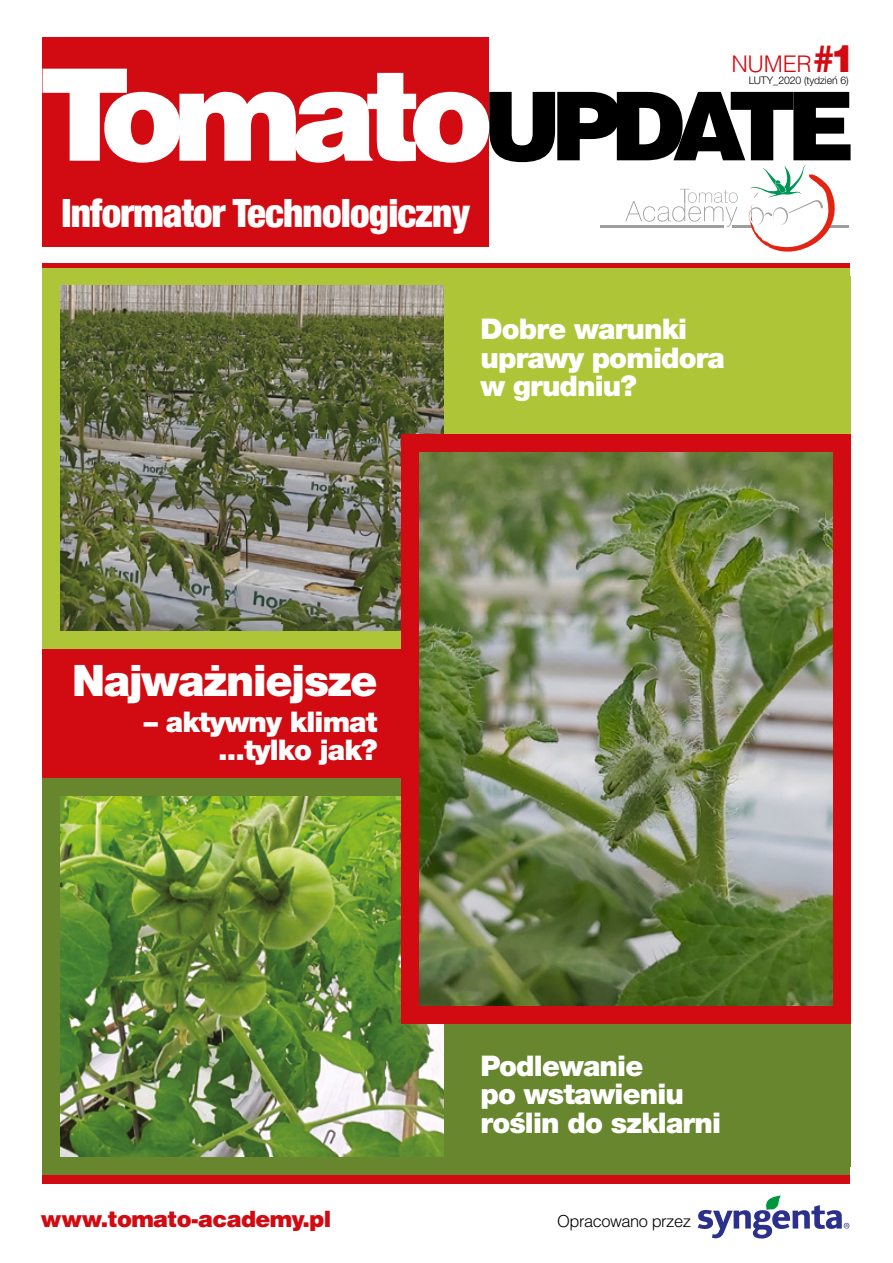
<style>
.page{position:relative;width:893px;height:1263px;background:#fff}
.page>*{position:absolute;margin:0;border:0;box-sizing:border-box;transform-origin:0 0}
.t1{font:900 43.5px "Helvetica Neue LTW1 G";letter-spacing:-.03em;color:#fff}
.t2{font:900 condensed 39px "Helvetica Neue";letter-spacing:-.02em;color:#fff}
.t3{font:900 28.5px/28.5px "Helvetica Neue LTW1 G";letter-spacing:-.03em;color:#fff}
.t4{font:300 22.95px "Helvetica LT Std";letter-spacing:-.01em;color:#d20a11}
.t5{font:900 22.5px "Helvetica LT Std";letter-spacing:-.03em;color:#d20a11}
.t6{font:300 16.5px "Helvetica LT Std";letter-spacing:-.03em;color:#000}
.t7{font:300 10.5px "Helvetica Neue LTW1 G";letter-spacing:-.01em;color:#000}
.s1{font-weight:900;font-size:37.35px}
</style>
<div class="page">
<img style="left:60px;top:795px;width:384px;height:363px">
<img style="left:60px;top:285px;width:384px;height:346px">
<img style="left:418px;top:451px;width:415px;height:555px">
<div style="left:43px;top:37px;width:446px;height:210px;background:#d20a11"></div>
<div style="left:43px;top:268px;width:17px;height:406px;background:#aec538"></div>
<div style="left:43px;top:648px;width:366px;height:131px;background:#d20a11"></div>
<div style="left:43px;top:268px;width:807px;height:17px;background:#aec538"></div>
<div style="left:444px;top:276px;width:406px;height:163px;background:#aec538"></div>
<div style="left:444px;top:1012px;width:406px;height:154px;background:#68862d"></div>
<div style="left:43px;top:631px;width:366px;height:17px;background:#aec538"></div>
<div style="left:43px;top:778px;width:366px;height:17px;background:#68862d"></div>
<div style="left:43px;top:1158px;width:807px;height:17px;background:#68862d"></div>
<hr style="left:43px;top:263px;width:807px;height:4px;background:#d20a11">
<div style="left:43px;top:1175px;width:807px;height:8px;background:#d20a11"></div>
<div style="left:43px;top:787px;width:17px;height:388px;background:#68862d"></div>
<div style="left:401px;top:434px;width:449px;height:17px;background:#d20a11"></div>
<div style="left:401px;top:1006px;width:449px;height:17px;background:#d20a11"></div>
<div style="left:833px;top:434px;width:17px;height:589px;background:#d20a11"></div>
<div style="left:401px;top:434px;width:17px;height:589px;background:#d20a11"></div>
<svg style="left:698px;top:1195px;width:151px;height:43px"></svg>
<svg style="left:43px;top:69px;width:807px;height:183px"></svg>
<p class="t4" style="left:731px;top:49px;width:126px">NUMER<span class="s1">#1</span></p>
<p class="t7" style="left:749px;top:73px;width:102px">LUTY_2020 (tydzień 6)</p>
<h2 class="t2" style="left:61px;top:181px;width:410px">Informator Technologiczny</h2>
<p class="t3" style="left:480px;top:315px;width:246px">Dobre warunki uprawy pomidora w grudniu?</p>
<h1 class="t1" style="left:72px;top:654px;width:307px">Najważniejsze</h1>
<p class="t3" style="left:144px;top:707px;width:235px;text-align:right">– aktywny klimat ...tylko jak?</p>
<p class="t3" style="left:480px;top:1051px;width:242px">Podlewanie<br>po wstawieniu roślin do szklarni</p>
<p class="t5" style="left:40px;top:1204px;width:292px">www.tomato-academy.pl</p>
<p class="t6" style="left:557px;top:1211px;width:135px">Opracowano przez</p>
</div>
